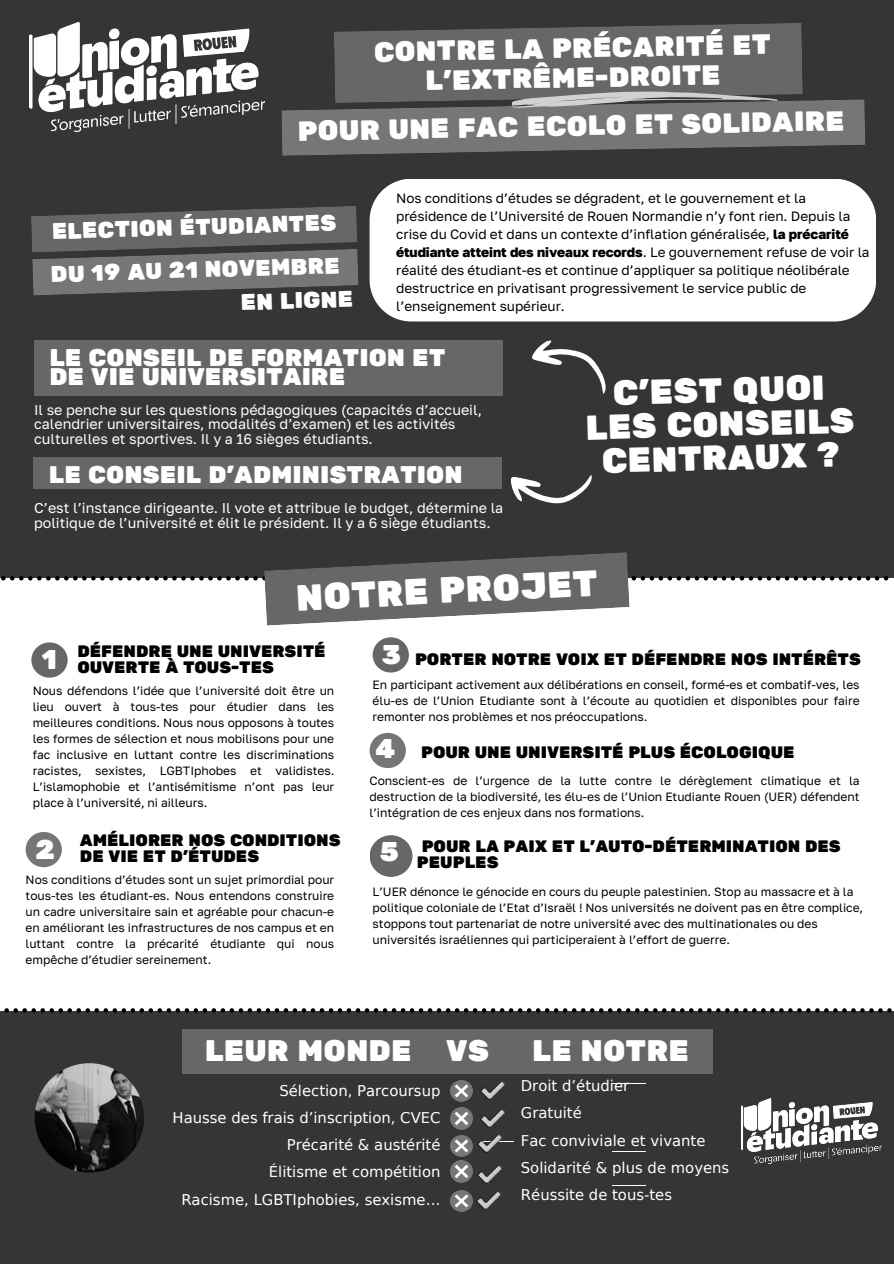
<style>
.page{position:relative;width:894px;height:1264px;background:#fff}
.page>*{position:absolute;margin:0;border:0;box-sizing:border-box;transform-origin:0 0}
.t1{font:36.45px "Rubik One";color:#fff}
.t2{font:34.5px/33.8px "Rubik One";color:#fff;text-align:center}
.t3{font:29.7px "Rubik One";color:#fff}
.t4{font:27.75px/29.4px "Rubik One";color:#fff;text-align:center}
.t5{font:27px "Rubik One";color:#fff}
.t6{font:24px/19.2px "Rubik One";color:#fff}
.t7{font:22.5px/43px "Rubik One";color:#fff}
.t8{font:16.5px/15.8px "Rubik One";letter-spacing:-.005em;color:#000}
.t9{font:14.85px/27.3px "DejaVu Sans";color:#fff}
.t10{font:14.25px/14.7px "Golos Text";color:#fff}
.t11{font:13.5px/18px "Golos Text";letter-spacing:-.005em;color:#000}
.t12{font:12px/16px "Golos Text";letter-spacing:-.005em;color:#000;text-align:justify}
.s1{font-weight:800}
.s2{font-size:27px;color:#fff}
</style>
<div class="page">
<div style="left:0;top:0;width:893px;height:1263px;background:#353535"></div>
<svg style="left:281px;top:23px;width:584px;height:133px"></svg>
<svg style="left:31px;top:206px;width:327px;height:89px"></svg>
<div style="left:369px;top:179px;width:506px;height:142px;background:#fff"></div>
<div style="left:34px;top:340px;width:468px;height:55px;background:#676767"></div>
<div style="left:34px;top:457px;width:468px;height:32px;background:#676767"></div>
<svg style="left:510px;top:475px;width:82px;height:29px"></svg>
<svg style="left:532px;top:340px;width:74px;height:54px"></svg>
<hr style="left:612px;top:1083px;width:34px;height:1px;background:#fff">
<img style="left:480px;top:1081px;width:25px;height:19px">
<hr style="left:480px;top:1141px;width:34px;height:1px;background:#fff">
<hr style="left:612px;top:1151px;width:34px;height:1px;background:#fff">
<hr style="left:612px;top:1185px;width:34px;height:1px;background:#fff">
<img style="left:35px;top:1063px;width:109px;height:109px;border-radius:50%">
<img style="left:450px;top:1080px;width:22px;height:21px">
<img style="left:450px;top:1107px;width:22px;height:22px">
<img style="left:450px;top:1135px;width:22px;height:21px">
<img style="left:450px;top:1190px;width:22px;height:21px">
<img style="left:450px;top:1160px;width:22px;height:22px">
<img style="left:480px;top:1109px;width:25px;height:19px">
<img style="left:477px;top:1134px;width:25px;height:19px">
<img style="left:476px;top:1165px;width:26px;height:45px">
<div style="left:182px;top:1028px;width:530px;height:45px;background:#676767"></div>
<div style="left:0;top:578px;width:893px;height:432px;background:#fff"></div>
<svg style="left:4px;top:1008px;width:887px;height:4px"></svg>
<div style="left:31px;top:642px;width:37px;height:35px;background:#676767;border-radius:50%"></div>
<div style="left:372px;top:637px;width:37px;height:35px;background:#676767;border-radius:50%"></div>
<div style="left:26px;top:832px;width:36px;height:35px;background:#767676;border-radius:50%"></div>
<div style="left:369px;top:732px;width:37px;height:36px;background:#767676;border-radius:50%"></div>
<div style="left:369px;top:835px;width:43px;height:41px;background:#676767;border-radius:50%"></div>
<svg style="left:1px;top:552px;width:887px;height:73px"></svg>
<img style="left:29px;top:23px;width:235px;height:109px">
<img style="left:741px;top:1098px;width:139px;height:65px">
<h3 class="t4" style="left:373px;top:38px;width:398px;rotate:-1deg">CONTRE LA PRÉCARITÉ ET<br>L’EXTRÊME-DROITE</h3>
<h3 class="t4" style="left:297px;top:117px;width:548px;rotate:-1deg">POUR UNE FAC ECOLO ET SOLIDAIRE</h3>
<h3 class="t7" style="left:48px;top:211px;width:291px;rotate:-2deg">ELECTION ÉTUDIANTES<br>DU 19 AU 21 NOVEMBRE</h3>
<h3 class="t7" style="left:240px;top:282px;width:114px;rotate:-2deg">EN LIGNE</h3>
<p class="t11" style="left:396px;top:189px;width:475px">Nos conditions d’études se dégradent, et le gouvernement et la présidence de l’Université de Rouen Normandie n’y font rien. Depuis la crise du Covid et dans un contexte d’inflation généralisée, <span class="s1">la précarité étudiante atteint des niveaux records</span>. Le gouvernement refuse de voir la réalité des étudiant-es et continue d’appliquer sa politique néolibérale destructrice en privatisant progressivement le service public de l’enseignement supérieur.</p>
<h3 class="t6" style="left:49px;top:348px;width:397px">LE CONSEIL DE FORMATION ET<br>DE VIE UNIVERSITAIRE</h3>
<p class="t10" style="left:34px;top:402px;width:449px">Il se penche sur les questions pédagogiques (capacités d’accueil, calendrier universitaires, modalités d’examen) et les activités culturelles et sportives. Il y a 16 sièges étudiants.</p>
<h3 class="t6" style="left:49px;top:466px;width:415px">LE CONSEIL D’ADMINISTRATION</h3>
<p class="t10" style="left:34px;top:500px;width:470px">C’est l’instance dirigeante. Il vote et attribue le budget, détermine la politique de l’université et élit le président. Il y a 6 siège étudiants.</p>
<h2 class="t2" style="left:583px;top:379px;width:270px;rotate:-2deg">C’EST QUOI<br>LES CONSEILS<br>CENTRAUX ?</h2>
<h1 class="t1" style="left:294px;top:577px;width:304px;rotate:-3deg">NOTRE PROJET</h1>
<h3 class="t8" style="left:77px;top:644px;width:250px">DÉFENDRE UNE UNIVERSITÉ<br>OUVERTE À TOUS-TES</h3>
<p class="t12" style="left:33px;top:682px;width:303px">Nous défendons l’idée que l’université doit être un lieu ouvert à tous-tes pour étudier dans les meilleures conditions. Nous nous opposons à toutes les formes de sélection et nous mobilisons pour une fac inclusive en luttant contre les discriminations racistes, sexistes, LGBTIphobes et validistes.<br>L’islamophobie et l’antisémitisme n’ont pas leur place à l’université, ni ailleurs.</p>
<h3 class="t5" style="left:42px;top:644px;width:17px">1</h3>
<h3 class="t5" style="left:381px;top:639px;width:22px">3</h3>
<h3 class="t8" style="left:415px;top:652px;width:447px">PORTER NOTRE VOIX ET DÉFENDRE NOS INTÉRÊTS</h3>
<p class="t12" style="left:372px;top:676px;width:488px">En participant activement aux délibérations en conseil, formé-es et combatif-ves, les élu-es de l’Union Etudiante sont à l’écoute au quotidien et disponibles pour faire remonter nos problèmes et nos préoccupations.</p>
<h3 class="t8" style="left:374px;top:745px;width:421px"><span class="s2">4</span> POUR UNE UNIVERSITÉ PLUS ÉCOLOGIQUE</h3>
<p class="t12" style="left:369px;top:772px;width:491px">Conscient-es de l’urgence de la lutte contre le dérèglement climatique et la destruction de la biodiversité, les élu-es de l’Union Etudiante Rouen (UER) défendent l’intégration de ces enjeux dans nos formations.</p>
<h3 class="t5" style="left:379px;top:836px;width:22px">5</h3>
<h3 class="t8" style="left:417px;top:839px;width:425px">POUR LA PAIX ET L’AUTO-DÉTERMINATION DES<br>PEUPLES</h3>
<p class="t12" style="left:372px;top:883px;width:492px;text-align:left">L’UER dénonce le génocide en cours du peuple palestinien. Stop au massacre et à la politique coloniale de l’Etat d’Israël ! Nos universités ne doivent pas en être complice, stoppons tout partenariat de notre université avec des multinationales ou des universités israéliennes qui participeraient à l’effort de guerre.</p>
<h3 class="t8" style="left:80px;top:833px;width:262px">AMÉLIORER NOS CONDITIONS<br>DE VIE ET D’ÉTUDES</h3>
<p class="t12" style="left:26px;top:871px;width:310px">Nos conditions d’études sont un sujet primordial pour tous-tes les étudiant-es. Nous entendons construire un cadre universitaire sain et agréable pour chacun-e en améliorant les infrastructures de nos campus et en luttant contre la précarité étudiante qui nous empêche d’étudier sereinement.</p>
<h3 class="t5" style="left:35px;top:833px;width:22px">2</h3>
<h3 class="t3" style="left:204px;top:1033px;width:286px">LEUR MONDE VS</h3>
<h3 class="t3" style="left:532px;top:1033px;width:158px">LE NOTRE</h3>
<p class="t9" style="left:172px;top:1076px;width:269px;text-align:right">Sélection, Parcoursup<br>Hausse des frais d’inscription, CVEC<br>Précarité &amp; austérité<br>Élitisme et compétition<br>Racisme, LGBTIphobies, sexisme…</p>
<p class="t9" style="left:520px;top:1071px;width:210px">Droit d’étudier<br>Gratuité<br>Fac conviviale et vivante<br>Solidarité &amp; plus de moyens<br>Réussite de tous-tes</p>
</div>
